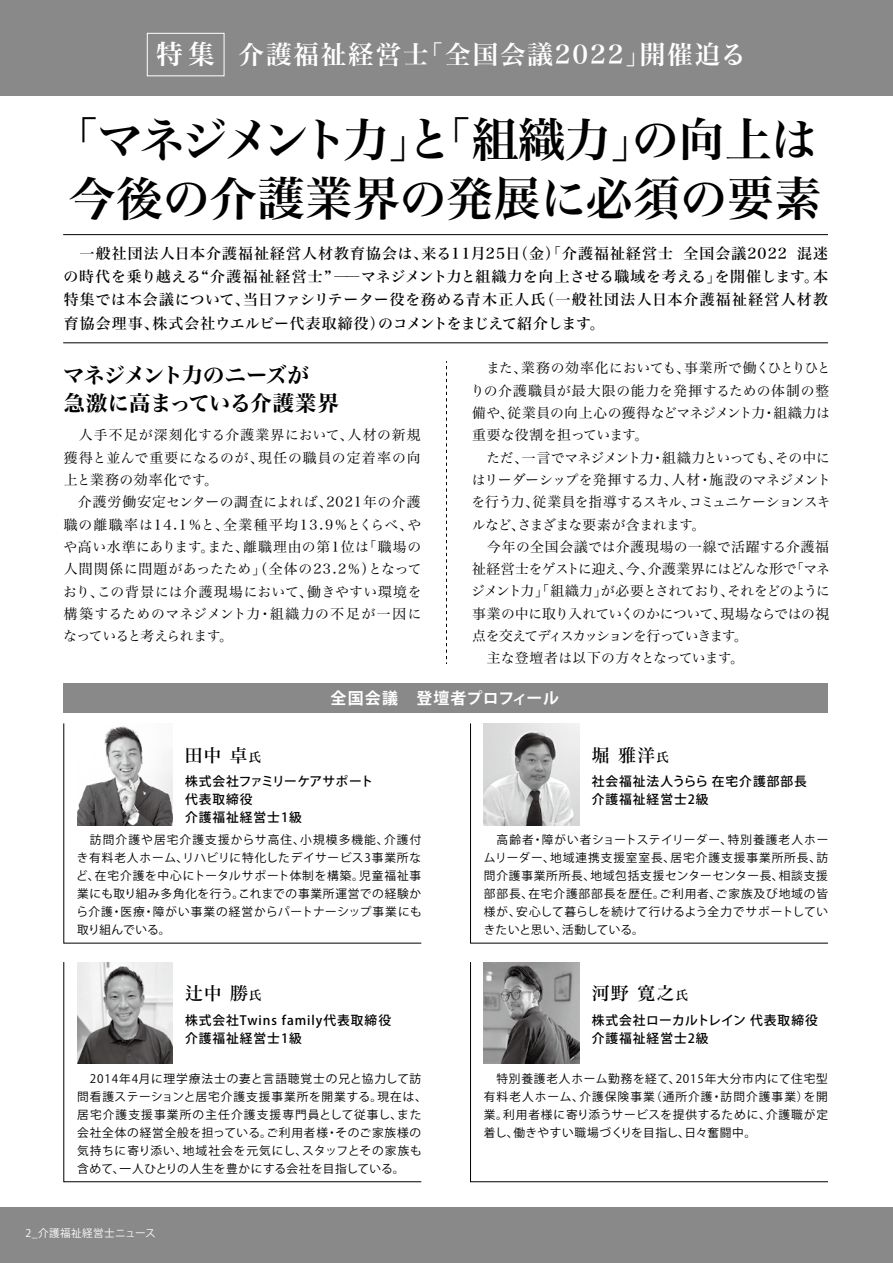
<style>
.page{position:relative;width:893px;height:1263px;background:#fff}
.page>*{position:absolute;margin:0;border:0;box-sizing:border-box;transform-origin:0 0}
.t1{font:46.8px/58.5px "Hira Min Std N W6";color:#000;text-align:center}
.t2{font:25.5px "Hira Min Std N W6";letter-spacing:.075em;color:#fff}
.t3{font:21.3px/27.6px "Hira Min Std N W7";letter-spacing:-.02em;color:#000}
.t4{font:17.85px "Hira Min Std N W5";letter-spacing:.075em;color:#000}
.t5{font:700 15.9px "Koz Go Pro";letter-spacing:.045em;color:#fff}
.t6{font:14.85px/23.4px "Hira Min Std N W5";letter-spacing:.075em;color:#000;text-align:justify}
.t7{font:13.8px/22.4px "Hira Min Std N W3";letter-spacing:-.005em;color:#000;text-align:justify}
.t8{font:13.8px/22.4px "Hira Min Std N W3";letter-spacing:-.025em;color:#000}
.t9{font:500 12.75px/18.1px "Koz Go Pro";letter-spacing:.075em;color:#000}
.t10{font:11.7px/18px "Koz Go Pro";letter-spacing:.06em;color:#000;text-align:justify}
.t11{font:10.65px "Koz Go Pro";letter-spacing:.035em;color:#fff}
.s1{font-size:26.55px}
.s2{font-size:12.75px}
</style>
<div class="page">
<div style="left:0;top:1208px;width:893px;height:55px;background:#898989"></div>
<div style="left:0;top:0;width:893px;height:95px;background:#898989"></div>
<svg style="left:446px;top:361px;width:1px;height:303px"></svg>
<div style="left:147px;top:33px;width:77px;height:43px;border:1px solid #fff"></div>
<hr style="left:63px;top:342px;width:765px;height:1px;background:#000">
<hr style="left:63px;top:234px;width:765px;height:1px;background:#000">
<div style="left:64px;top:683px;width:764px;height:30px;background:#898989"></div>
<svg style="left:63px;top:723px;width:359px;height:221px"></svg>
<svg style="left:470px;top:723px;width:358px;height:221px"></svg>
<svg style="left:63px;top:962px;width:359px;height:220px"></svg>
<svg style="left:470px;top:962px;width:358px;height:220px"></svg>
<h2 class="t2" style="left:156px;top:36px;width:591px"><span class="s1">特集</span> 介護福祉経営士「全国会議2022」開催迫る</h2>
<h1 class="t1" style="left:52px;top:110px;width:771px">「マネジメント力」と「組織力」の向上は今後の介護業界の発展に必須の要素</h1>
<p class="t6" style="left:63px;top:241px;width:766px">　一般社団法人日本介護福祉経営人材教育協会は、来る11月25日（金）「介護福祉経営士 全国会議2022 混迷の時代を乗り越える“介護福祉経営士”――マネジメント力と組織力を向上させる職域を考える」を開催します。本特集では本会議について、当日ファシリテーター役を務める青木正人氏（一般社団法人日本介護福祉経営人材教育協会理事、株式会社ウエルビー代表取締役）のコメントをまじえて紹介します。</p>
<h3 class="t3" style="left:63px;top:362px;width:277px">マネジメント力のニーズが<br>急激に高まっている介護業界</h3>
<p class="t7" style="left:64px;top:424px;width:358px">　人手不足が深刻化する介護業界において、人材の新規獲得と並んで重要になるのが、現任の職員の定着率の向上と業務の効率化です。</p>
<p class="t7" style="left:63px;top:490px;width:360px;text-indent:15px">介護労働安定センターの調査によれば、2021年の介護職の離職率は14.1％と、全業種平均13.9％とくらべ、やや高い水準にあります。また、離職理由の第1位は「職場の人間関係に問題があったため」（全体の23.2％）となっており、この背景には介護現場において、働きやすい環境を構築するためのマネジメント力・組織力の不足が一因になっていると考えられます。</p>
<p class="t7" style="left:471px;top:356px;width:362px;text-align:left">　また、業務の効率化においても、事業所で働くひとりひとりの介護職員が最大限の能力を発揮するための体制の整備や、従業員の向上心の獲得などマネジメント力・組織力は重要な役割を担っています。<br>　ただ、一言でマネジメント力・組織力といっても、その中にはリーダーシップを発揮する力、人材・施設のマネジメントを行う力、従業員を指導するスキル、コミュニケーションスキルなど、さまざまな要素が含まれます。</p>
<p class="t8" style="left:472px;top:535px;width:360px;text-indent:16px">今年の全国会議では介護現場の一線で活躍する介護福祉経営士をゲストに迎え、今、介護業界にはどんな形で「マネジメント力」「組織力」が必要とされており、それをどのように事業の中に取り入れていくのかについて、現場ならではの視点を交えてディスカッションを行っていきます。<br>　主な登壇者は以下の方々となっています。</p>
<h3 class="t5" style="left:331px;top:688px;width:230px">全国会議　登壇者プロフィール</h3>
<h3 class="t4" style="left:185px;top:742px;width:78px">田中 卓<span class="s2">氏</span></h3>
<p class="t9" style="left:185px;top:773px;width:190px">株式会社ファミリーケアサポート代表取締役<br>介護福祉経営士1級</p>
<h3 class="t4" style="left:592px;top:742px;width:79px">堀 雅洋<span class="s2">氏</span></h3>
<p class="t9" style="left:592px;top:773px;width:217px">社会福祉法人うらら 在宅介護部部長介護福祉経営士2級</p>
<p class="t10" style="left:76px;top:831px;width:347px">　訪問介護や居宅介護支援からサ高住、小規模多機能、介護付き有料老人ホーム、リハビリに特化したデイサービス3事業所など、在宅介護を中心にトータルサポート体制を構築。児童福祉事業にも取り組み多角化を行う。これまでの事業所運営での経験から介護・医療・障がい事業の経営からパートナーシップ事業にも取り組んでいる。</p>
<h3 class="t4" style="left:185px;top:980px;width:78px">辻中 勝<span class="s2">氏</span></h3>
<p class="t9" style="left:185px;top:1012px;width:208px">株式会社Twins family代表取締役介護福祉経営士1級</p>
<p class="t10" style="left:77px;top:1070px;width:351px;text-align:left">　2014年4月に理学療法士の妻と言語聴覚士の兄と協力して訪問看護ステーションと居宅介護支援事業所を開業する。現在は、居宅介護支援事業所の主任介護支援専門員として従事し、また会社全体の経営全般を担っている。ご利用者様・そのご家族様の気持ちに寄り添い、地域社会を元気にし、スタッフとその家族も含めて、一人ひとりの人生を豊かにする会社を目指している。</p>
<p class="t11" style="left:26px;top:1227px;width:132px">2_介護福祉経営士ニュース</p>
<p class="t10" style="left:484px;top:831px;width:346px">　高齢者・障がい者ショートステイリーダー、特別養護老人ホームリーダー、地域連携支援室室長、居宅介護支援事業所所長、訪問介護事業所所長、地域包括支援センターセンター長、相談支援部部長、在宅介護部部長を歴任。ご利用者、ご家族及び地域の皆様が、安心して暮らしを続けて行けるよう全力でサポートしていきたいと思い、活動している。</p>
<h3 class="t4" style="left:592px;top:980px;width:98px">河野 寛之<span class="s2">氏</span></h3>
<p class="t9" style="left:592px;top:1012px;width:228px">株式会社ローカルトレイン 代表取締役介護福祉経営士2級</p>
<p class="t10" style="left:484px;top:1070px;width:346px">　特別養護老人ホーム勤務を経て、2015年大分市内にて住宅型有料老人ホーム、介護保険事業（通所介護・訪問介護事業）を開業。利用者様に寄り添うサービスを提供するために、介護職が定着し、働きやすい職場づくりを目指し、日々奮闘中。</p>
</div>
